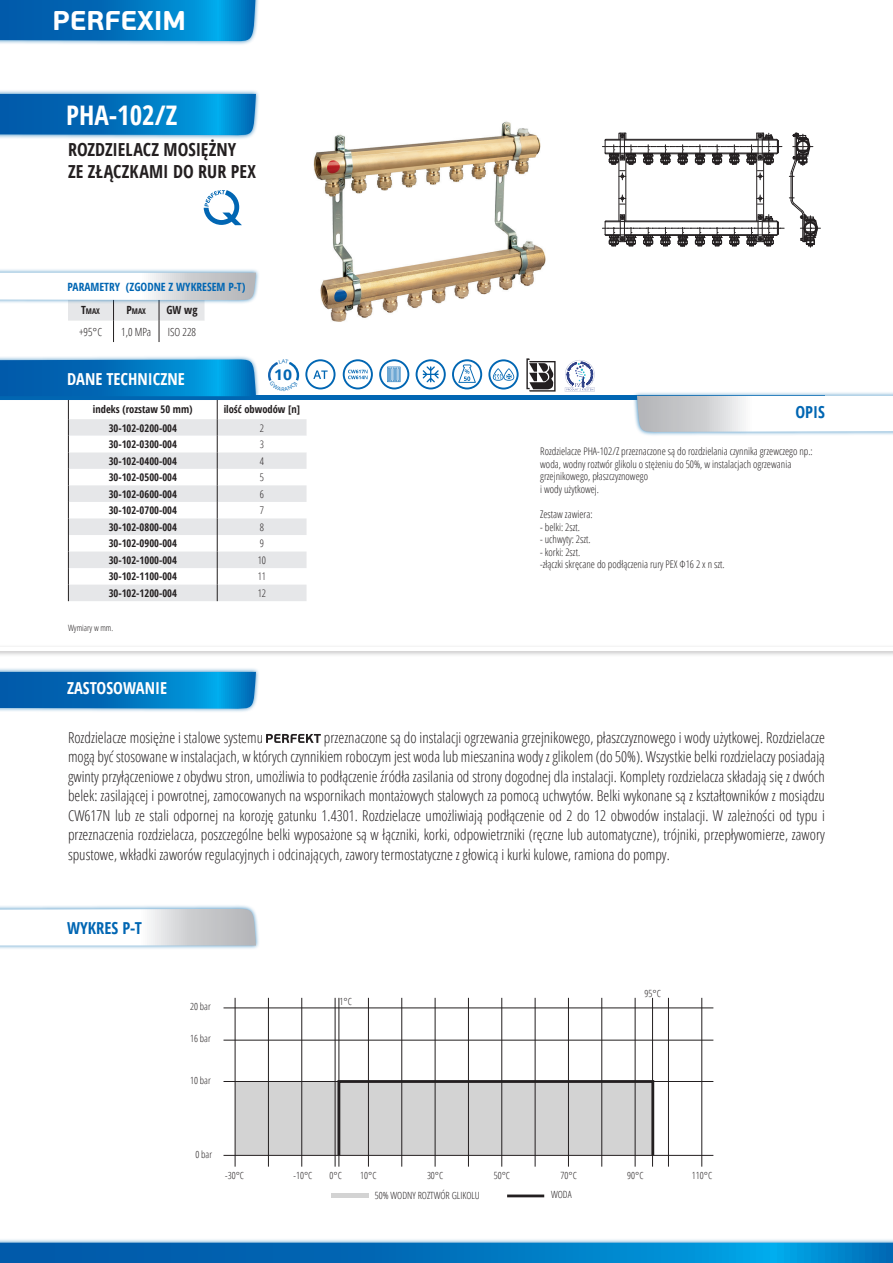
<style>
.page{position:relative;width:893px;height:1263px;background:#fff}
.page>*{position:absolute;margin:0;border:0;box-sizing:border-box;transform-origin:0 0}
.t1{font:700 condensed 27px "Open Sans";color:#fff}
.t2{font:700 27px "PF Beau Sans Pro";color:#fff}
.t3{font:700 condensed 18px/21.6px "Open Sans";color:#231f20}
.t4{font:700 condensed 16.5px "Open Sans";color:#fff}
.t5{font:700 condensed 16.5px "Open Sans";color:#0166b3}
.t6{font:300 condensed 15px/19.5px "Open Sans";color:#231f20;text-align:justify}
.t7{font:700 14.7px "Open Sans";color:#0166b3;scale:1.07 1}
.t8{font:700 condensed 11.4px "Open Sans";color:#0166b3}
.t9{font:300 condensed 11.25px "Open Sans";color:#231f20}
.t10{font:700 condensed 11.25px "Open Sans";color:#231f20}
.t11{font:300 condensed 10.5px/12.6px "Open Sans";color:#231f20}
.t12{font:700 condensed 10.5px "Open Sans";color:#231f20}
.t13{font:300 9.9px "Open Sans Condensed";color:#231f20}
.t14{font:300 condensed 8.7px "Open Sans";color:#231f20}
.t15{font:700 condensed 7.8px "Open Sans";color:#231f20}
.s1{font-size:11.25px}
</style>
<div class="page">
<div style="left:0;top:0;width:261px;height:46px;background:#0169af;opacity:.75"></div>
<svg style="left:0;top:0;width:256px;height:45px;background:#1682c5"></svg>
<div style="left:0;top:1238px;width:893px;height:25px;background:#0169af;opacity:.75"></div>
<div style="left:0;top:667px;width:260px;height:46px;background:#0169af;opacity:.75"></div>
<svg style="left:0;top:672px;width:256px;height:39px;background:#0f7ec3"></svg>
<div style="left:0;top:904px;width:260px;height:46px;background:#0169af;opacity:.75"></div>
<svg style="left:0;top:909px;width:256px;height:37px"></svg>
<svg style="left:266px;top:734px;width:55px;height:9px"></svg>
<div style="left:0;top:644px;width:893px;height:13px;background:#231f20;opacity:.3"></div>
<hr style="left:0;top:647px;width:893px;height:4px;background:#fff">
<svg style="left:0;top:1242px;width:893px;height:21px;background:#0578c0"></svg>
<hr style="left:268px;top:998px;width:1px;height:169px;background:#231f20">
<hr style="left:235px;top:998px;width:1px;height:169px;background:#231f20">
<hr style="left:301px;top:998px;width:1px;height:169px;background:#231f20">
<hr style="left:339px;top:998px;width:1px;height:169px;background:#231f20">
<hr style="left:335px;top:998px;width:1px;height:169px;background:#231f20">
<hr style="left:368px;top:998px;width:1px;height:169px;background:#231f20">
<hr style="left:401px;top:998px;width:1px;height:169px;background:#231f20">
<hr style="left:435px;top:998px;width:1px;height:169px;background:#231f20">
<hr style="left:468px;top:998px;width:1px;height:169px;background:#231f20">
<hr style="left:501px;top:998px;width:1px;height:169px;background:#231f20">
<hr style="left:535px;top:998px;width:1px;height:169px;background:#231f20">
<hr style="left:568px;top:998px;width:1px;height:169px;background:#231f20">
<hr style="left:635px;top:998px;width:1px;height:169px;background:#231f20">
<hr style="left:701px;top:998px;width:1px;height:169px;background:#231f20">
<hr style="left:223px;top:1155px;width:490px;height:1px;background:#231f20">
<hr style="left:223px;top:1081px;width:490px;height:1px;background:#231f20">
<hr style="left:223px;top:1008px;width:490px;height:1px;background:#231f20">
<hr style="left:223px;top:1040px;width:490px;height:1px;background:#231f20">
<hr style="left:652px;top:998px;width:1px;height:169px;background:#231f20">
<hr style="left:601px;top:998px;width:1px;height:169px;background:#231f20">
<hr style="left:668px;top:998px;width:1px;height:169px;background:#231f20">
<div style="left:332px;top:1193px;width:37px;height:5px;background:#d3d3d3"></div>
<hr style="left:507px;top:1194px;width:37px;height:3px;background:#231f20">
<div style="left:235px;top:1081px;width:418px;height:74px;background:#d3d3d3"></div>
<div style="left:337px;top:1080px;width:317px;height:77px;border:3px solid #231f20"></div>
<div style="left:0;top:89px;width:261px;height:51px;background:#0169af;opacity:.75"></div>
<svg style="left:0;top:94px;width:256px;height:44px;background:#0f7ec3"></svg>
<div style="left:0;top:268px;width:260px;height:37px;background:#0169af;opacity:.75"></div>
<svg style="left:0;top:273px;width:256px;height:69px"></svg>
<hr style="left:0;top:396px;width:825px;height:4px;background:#0166b3">
<svg style="left:204px;top:190px;width:38px;height:35px"></svg>
<div style="left:0;top:355px;width:260px;height:46px;background:#0169af;opacity:.75"></div>
<svg style="left:379px;top:359px;width:30px;height:30px"></svg>
<svg style="left:416px;top:359px;width:30px;height:30px"></svg>
<svg style="left:488px;top:359px;width:31px;height:30px"></svg>
<svg style="left:343px;top:359px;width:30px;height:30px"></svg>
<svg style="left:452px;top:359px;width:30px;height:30px"></svg>
<svg style="left:526px;top:358px;width:30px;height:34px"></svg>
<div style="left:633px;top:391px;width:260px;height:45px;background:#0169af;opacity:.75"></div>
<svg style="left:637px;top:396px;width:256px;height:39px"></svg>
<img style="left:313px;top:121px;width:233px;height:201px">
<svg style="left:565px;top:360px;width:30px;height:36px"></svg>
<svg style="left:602px;top:133px;width:218px;height:114px"></svg>
<svg style="left:0;top:359px;width:336px;height:242px"></svg>
<h1 class="t2" style="left:52px;top:4px;width:135px">PERFEXIM</h1>
<h1 class="t1" style="left:66px;top:96px;width:113px">PHA-102/Z</h1>
<p class="t3" style="left:68px;top:138px;width:189px">ROZDZIELACZ MOSIĘŻNY<br>ZE ZŁĄCZKAMI DO RUR PEX</p>
<p class="t8" style="left:67px;top:279px;width:180px">PARAMETRY (ZGODNE Z WYKRESEM P-T)</p>
<p class="t15" style="left:81px;top:306px;width:20px"><span class="s1">T</span>MAX</p>
<p class="t15" style="left:127px;top:306px;width:21px"><span class="s1">P</span>MAX</p>
<p class="t10" style="left:166px;top:302px;width:33px">GW wg</p>
<p class="t9" style="left:79px;top:324px;width:25px">+95°C</p>
<p class="t9" style="left:121px;top:324px;width:32px">1,0 MPa</p>
<p class="t9" style="left:168px;top:324px;width:30px">ISO 228</p>
<p class="t4" style="left:67px;top:367px;width:119px">DANE TECHNICZNE</p>
<p class="t7" style="left:274px;top:364px;width:18px">10</p>
<p class="t12" style="left:93px;top:402px;width:101px">indeks (rozstaw 50 mm)</p>
<p class="t12" style="left:224px;top:402px;width:78px">ilość obwodów [n]</p>
<p class="t12" style="left:109px;top:420px;width:70px">30-102-0200-004</p>
<p class="t11" style="left:260px;top:421px;width:6px">2</p>
<p class="t12" style="left:109px;top:437px;width:70px">30-102-0300-004</p>
<p class="t11" style="left:260px;top:438px;width:6px">3</p>
<p class="t12" style="left:109px;top:453px;width:70px">30-102-0400-004</p>
<p class="t11" style="left:260px;top:454px;width:6px">4</p>
<p class="t12" style="left:109px;top:470px;width:70px">30-102-0500-004</p>
<p class="t11" style="left:260px;top:471px;width:6px">5</p>
<p class="t12" style="left:109px;top:486px;width:70px">30-102-0600-004</p>
<p class="t11" style="left:260px;top:487px;width:6px">6</p>
<p class="t12" style="left:109px;top:503px;width:70px">30-102-0700-004</p>
<p class="t11" style="left:260px;top:504px;width:6px">7</p>
<p class="t12" style="left:109px;top:520px;width:70px">30-102-0800-004</p>
<p class="t11" style="left:260px;top:520px;width:6px">8</p>
<p class="t12" style="left:109px;top:536px;width:70px">30-102-0900-004</p>
<p class="t11" style="left:260px;top:537px;width:6px">9</p>
<p class="t12" style="left:109px;top:553px;width:70px">30-102-1000-004</p>
<p class="t11" style="left:258px;top:553px;width:10px">10</p>
<p class="t12" style="left:109px;top:569px;width:70px">30-102-1100-004</p>
<p class="t11" style="left:258px;top:570px;width:10px">11</p>
<p class="t12" style="left:109px;top:586px;width:70px">30-102-1200-004</p>
<p class="t11" style="left:258px;top:586px;width:10px">12</p>
<p class="t14" style="left:68px;top:622px;width:47px">Wymiary w mm.</p>
<p class="t4" style="left:67px;top:677px;width:102px">ZASTOSOWANIE</p>
<p class="t5" style="left:795px;top:400px;width:31px">OPIS</p>
<p class="t11" style="left:540px;top:444px;width:274px">Rozdzielacze PHA-102/Z przeznaczone są do rozdzielania czynnika grzewczego np.: woda, wodny roztwór glikolu o stężeniu do 50%, w instalacjach ogrzewania grzejnikowego, płaszczyznowego<br>i wody użytkowej.</p>
<p class="t11" style="left:540px;top:507px;width:54px">Zestaw zawiera:</p>
<p class="t11" style="left:540px;top:520px;width:41px">- belki: 2szt.</p>
<p class="t11" style="left:540px;top:533px;width:52px">- uchwyty: 2szt.</p>
<p class="t11" style="left:540px;top:545px;width:186px">- korki: 2szt.<br>-złączki skręcane do podłączenia rury PEX Φ16 2 x n szt.</p>
<p class="t6" style="left:68px;top:727px;width:758px;text-indent:256px">przeznaczone są do instalacji ogrzewania grzejnikowego, płaszczyznowego i wody użytkowej. Rozdzielacze mogą być stosowane w instalacjach, w których czynnikiem roboczym jest woda lub mieszanina wody z glikolem (do 50%). Wszystkie belki rozdzielaczy posiadają gwinty przyłączeniowe z obydwu stron, umożliwia to podłączenie źródła zasilania od strony dogodnej dla instalacji. Komplety rozdzielacza składają się z dwóch belek: zasilającej i powrotnej, zamocowanych na wspornikach montażowych stalowych za pomocą uchwytów. Belki wykonane są z kształtowników z mosiądzu CW617N lub ze stali odpornej na korozję gatunku 1.4301. Rozdzielacze umożliwiają podłączenie od 2 do 12 obwodów instalacji. W zależności od typu i przeznaczenia rozdzielacza, poszczególne belki wyposażone są w łączniki, korki, odpowietrzniki (ręczne lub automatyczne), trójniki, przepływomierze, zawory spustowe, wkładki zaworów regulacyjnych i odcinających, zawory termostatyczne z głowicą i kurki kulowe, ramiona do pompy.</p>
<p class="t6" style="left:68px;top:727px;width:197px">Rozdzielacze mosiężne i stalowe systemu</p>
<p class="t5" style="left:67px;top:917px;width:76px">WYKRES P-T</p>
<p class="t13" style="left:190px;top:999px;width:22px">20 bar</p>
<p class="t13" style="left:190px;top:1032px;width:22px">16 bar</p>
<p class="t13" style="left:190px;top:1073px;width:22px">10 bar</p>
<p class="t13" style="left:339px;top:994px;width:14px">1°C</p>
<p class="t13" style="left:645px;top:986px;width:18px">95°C</p>
<p class="t13" style="left:195px;top:1147px;width:18px">0 bar</p>
<p class="t13" style="left:225px;top:1169px;width:20px">-30°C</p>
<p class="t13" style="left:294px;top:1169px;width:20px">-10°C</p>
<p class="t13" style="left:330px;top:1169px;width:14px">0°C</p>
<p class="t13" style="left:360px;top:1169px;width:18px">10°C</p>
<p class="t13" style="left:427px;top:1169px;width:18px">30°C</p>
<p class="t13" style="left:494px;top:1169px;width:18px">50°C</p>
<p class="t13" style="left:560px;top:1169px;width:18px">70°C</p>
<p class="t13" style="left:627px;top:1169px;width:18px">90°C</p>
<p class="t13" style="left:692px;top:1169px;width:22px">110°C</p>
<p class="t13" style="left:375px;top:1188px;width:107px">50% WODNY ROZTWÓR GLIKOLU</p>
<p class="t13" style="left:551px;top:1188px;width:22px">WODA</p>
</div>
